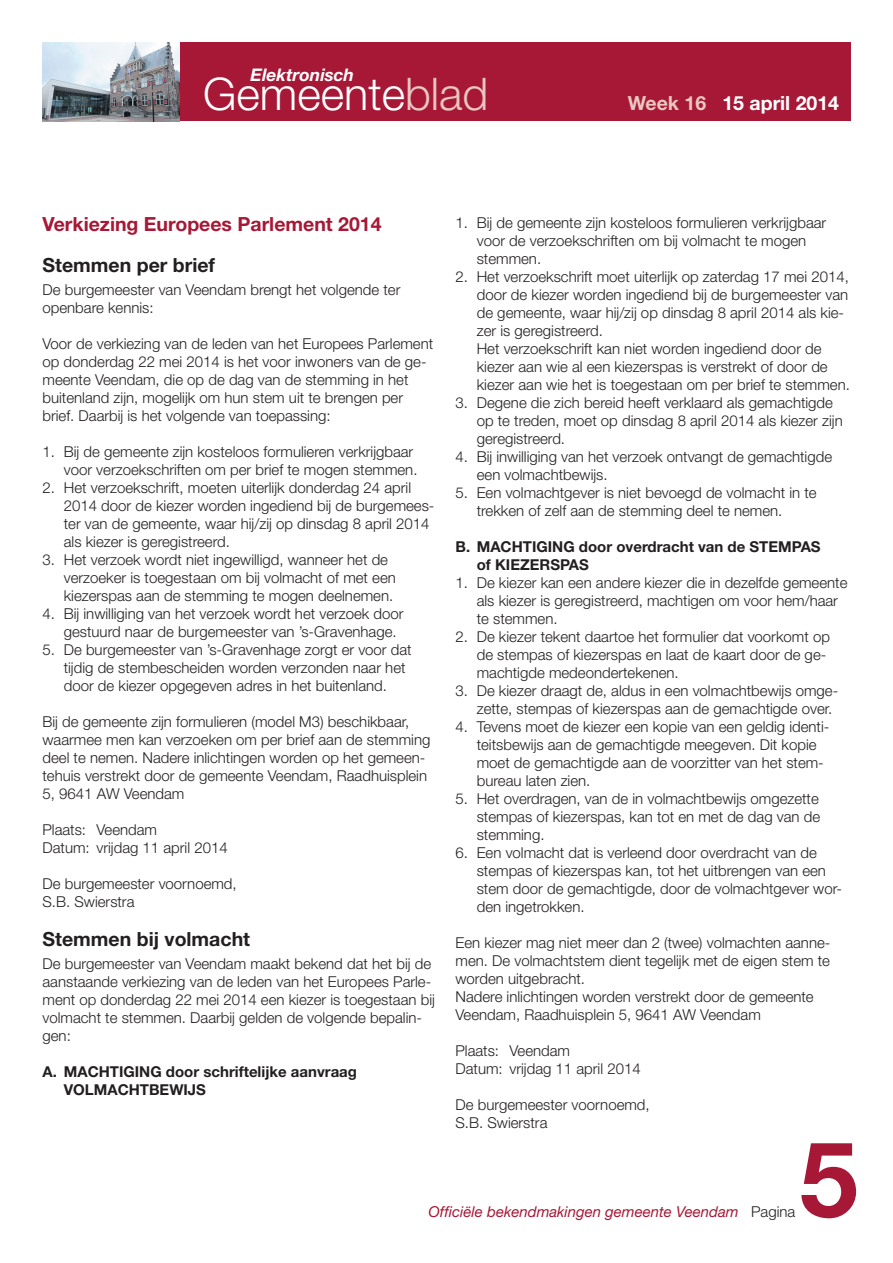
<style>
.page{position:relative;width:893px;height:1263px;background:#fff}
.page>*{position:absolute;margin:0;border:0;box-sizing:border-box;transform-origin:0 0}
.t1{font:700 105px "Helvetica Neue LT Std";color:#a61836}
.t2{font:300 45px "Helvetica Neue LT Std";color:#fff}
.t3{font:700 19.5px "Helvetica Neue LT Std";color:#231f20}
.t4{font:700 19.5px "Helvetica Neue LT Std";color:#a61836}
.t5{font:700 19.5px "Helvetica Neue LT Std";color:#fff}
.t6{font:italic 700 17.4px "Helvetica Neue LT Std";color:#fff}
.t7{font:300 15px/18px "Helvetica Neue LT Std";color:#231f20}
.t8{font:700 15px/18px "Helvetica Neue LT Std";color:#231f20}
.t9{font:italic 15px "Helvetica Neue LT Std";color:#a61836}
.s1{color:#e9c7c3}
.s2{font-weight:300;font-style:normal;color:#231f20}
</style>
<div class="page">
<div style="left:43px;top:43px;width:807px;height:78px;background:#a61836"></div>
<img style="left:43px;top:43px;width:137px;height:78px">
<p class="t6" style="left:250px;top:68px;width:105px">Elektronisch</p>
<h2 class="t2" style="left:203px;top:78px;width:287px">Gemeente<span class="s1">blad</span></h2>
<h3 class="t5" style="left:628px;top:97px;width:213px"><span class="s1">Week 16</span> 15 april 2014</h3>
<h3 class="t4" style="left:43px;top:217px;width:341px">Verkiezing Europees Parlement 2014</h3>
<h3 class="t3" style="left:43px;top:258px;width:174px">Stemmen per brief</h3>
<p class="t7" style="left:43px;top:282px;width:359px">De burgemeester van Veendam brengt het volgende ter openbare kennis:</p>
<p class="t7" style="left:43px;top:336px;width:392px">Voor de verkiezing van de leden van het Europees Parlement op donderdag 22 mei 2014 is het voor inwoners van de ge&shy;meente Veendam, die op de dag van de stemming in het buitenland zijn, mogelijk om hun stem uit te brengen per brief. Daarbij is het volgende van toepassing:</p>
<p class="t7" style="left:43px;top:444px;width:376px;text-align:right">1. Bij de gemeente zijn kosteloos formulieren verkrijgbaar voor verzoekschriften om per brief te mogen stemmen.</p>
<p class="t7" style="left:64px;top:480px;width:372px;text-indent:-21px">2. Het verzoekschrift, moeten uiterlijk donderdag 24 april 2014 door de kiezer worden ingediend bij de burgemees&shy;ter van de gemeente, waar hij/zij op dinsdag 8 april 2014 als kiezer is geregistreerd.</p>
<p class="t7" style="left:64px;top:552px;width:334px;text-indent:-21px">3. Het verzoek wordt niet ingewilligd, wanneer het de verzoeker is toegestaan om bij volmacht of met een kiezerspas aan de stemming te mogen deelnemen.</p>
<p class="t7" style="left:64px;top:606px;width:341px;text-indent:-21px">4. Bij inwilliging van het verzoek wordt het verzoek door gestuurd naar de burgemeester van ’s-Gravenhage.</p>
<p class="t7" style="left:64px;top:642px;width:349px;text-indent:-21px">5. De burgemeester van ’s-Gravenhage zorgt er voor dat tijdig de stembescheiden worden verzonden naar het door de kiezer opgegeven adres in het buitenland.</p>
<p class="t7" style="left:43px;top:714px;width:389px">Bij de gemeente zijn formulieren (model M3) beschikbaar, waarmee men kan verzoeken om per brief aan de stemming deel te nemen. Nadere inlichtingen worden op het gemeen&shy;tehuis verstrekt door de gemeente Veendam, Raadhuisplein 5, 9641 AW Veendam</p>
<p class="t7" style="left:43px;top:822px;width:187px">Plaats: Veendam<br>Datum: vrijdag 11 april 2014</p>
<p class="t7" style="left:43px;top:876px;width:196px">De burgemeester voornoemd,<br>S.B. Swierstra</p>
<h3 class="t3" style="left:43px;top:932px;width:209px">Stemmen bij volmacht</h3>
<p class="t7" style="left:43px;top:955px;width:394px">De burgemeester van Veendam maakt bekend dat het bij de aanstaande verkiezing van de leden van het Europees Parle&shy;ment op donderdag 22 mei 2014 een kiezer is toegestaan bij volmacht te stemmen. Daarbij gelden de volgende bepalin&shy;gen:</p>
<p class="t8" style="left:64px;top:1063px;width:295px;text-indent:-21px">A. MACHTIGING door schriftelijke aanvraag<br>VOLMACHTBEWIJS</p>
<p class="t7" style="left:477px;top:215px;width:351px;text-indent:-21px">1. Bij de gemeente zijn kosteloos formulieren verkrijgbaar voor de verzoekschriften om bij volmacht te mogen stemmen.</p>
<p class="t7" style="left:477px;top:269px;width:375px;text-indent:-21px">2. Het verzoekschrift moet uiterlijk op zaterdag 17 mei 2014, door de kiezer worden ingediend bij de burgemeester van de gemeente, waar hij/zij op dinsdag 8 april 2014 als kie&shy;zer is geregistreerd.<br>Het verzoekschrift kan niet worden ingediend door de kiezer aan wie al een kiezerspas is verstrekt of door de kiezer aan wie het is toegestaan om per brief te stemmen.</p>
<p class="t7" style="left:477px;top:395px;width:367px;text-indent:-21px">3. Degene die zich bereid heeft verklaard als gemachtigde op te treden, moet op dinsdag 8 april 2014 als kiezer zijn geregistreerd.</p>
<p class="t7" style="left:477px;top:449px;width:357px;text-indent:-21px">4. Bij inwilliging van het verzoek ontvangt de gemachtigde een volmachtbewijs.</p>
<p class="t7" style="left:477px;top:485px;width:341px;text-indent:-21px">5. Een volmachtgever is niet bevoegd de volmacht in te trekken of zelf aan de stemming deel te nemen.</p>
<p class="t8" style="left:477px;top:539px;width:345px;text-indent:-21px">B. MACHTIGING door overdracht van de STEMPAS of KIEZERSPAS</p>
<p class="t7" style="left:477px;top:575px;width:372px;text-indent:-21px">1. De kiezer kan een andere kiezer die in dezelfde gemeente als kiezer is geregistreerd, machtigen om voor hem/haar te stemmen.</p>
<p class="t7" style="left:477px;top:629px;width:355px;text-indent:-21px">2. De kiezer tekent daartoe het formulier dat voorkomt op de stempas of kiezerspas en laat de kaart door de ge&shy;machtigde medeondertekenen.</p>
<p class="t7" style="left:477px;top:683px;width:363px;text-indent:-21px">3. De kiezer draagt de, aldus in een volmachtbewijs omge&shy;zette, stempas of kiezerspas aan de gemachtigde over.</p>
<p class="t7" style="left:477px;top:719px;width:354px;text-indent:-21px">4. Tevens moet de kiezer een kopie van een geldig identi&shy;teitsbewijs aan de gemachtigde meegeven. Dit kopie moet de gemachtigde aan de voorzitter van het stem&shy;bureau laten zien.</p>
<p class="t7" style="left:477px;top:791px;width:345px;text-align:justify;text-indent:-21px">5. Het overdragen, van de in volmachtbewijs omgezette stempas of kiezerspas, kan tot en met de dag van de stemming.</p>
<p class="t7" style="left:477px;top:845px;width:367px;text-indent:-21px">6. Een volmacht dat is verleend door overdracht van de stempas of kiezerspas kan, tot het uitbrengen van een stem door de gemachtigde, door de volmachtgever wor&shy;den ingetrokken.</p>
<p class="t7" style="left:455px;top:935px;width:376px">Een kiezer mag niet meer dan 2 (twee) volmachten aanne&shy;men. De volmachtstem dient tegelijk met de eigen stem te worden uitgebracht.<br>Nadere inlichtingen worden verstrekt door de gemeente Veendam, Raadhuisplein 5, 9641 AW Veendam</p>
<p class="t7" style="left:455px;top:1043px;width:187px">Plaats: Veendam<br>Datum: vrijdag 11 april 2014</p>
<p class="t7" style="left:455px;top:1097px;width:196px">De burgemeester voornoemd,<br>S.B. Swierstra</p>
<h1 class="t1" style="left:800px;top:1142px;width:60px">5</h1>
<p class="t9" style="left:429px;top:1206px;width:368px">Officiële bekendmakingen gemeente Veendam <span class="s2">Pagina</span></p>
</div>
